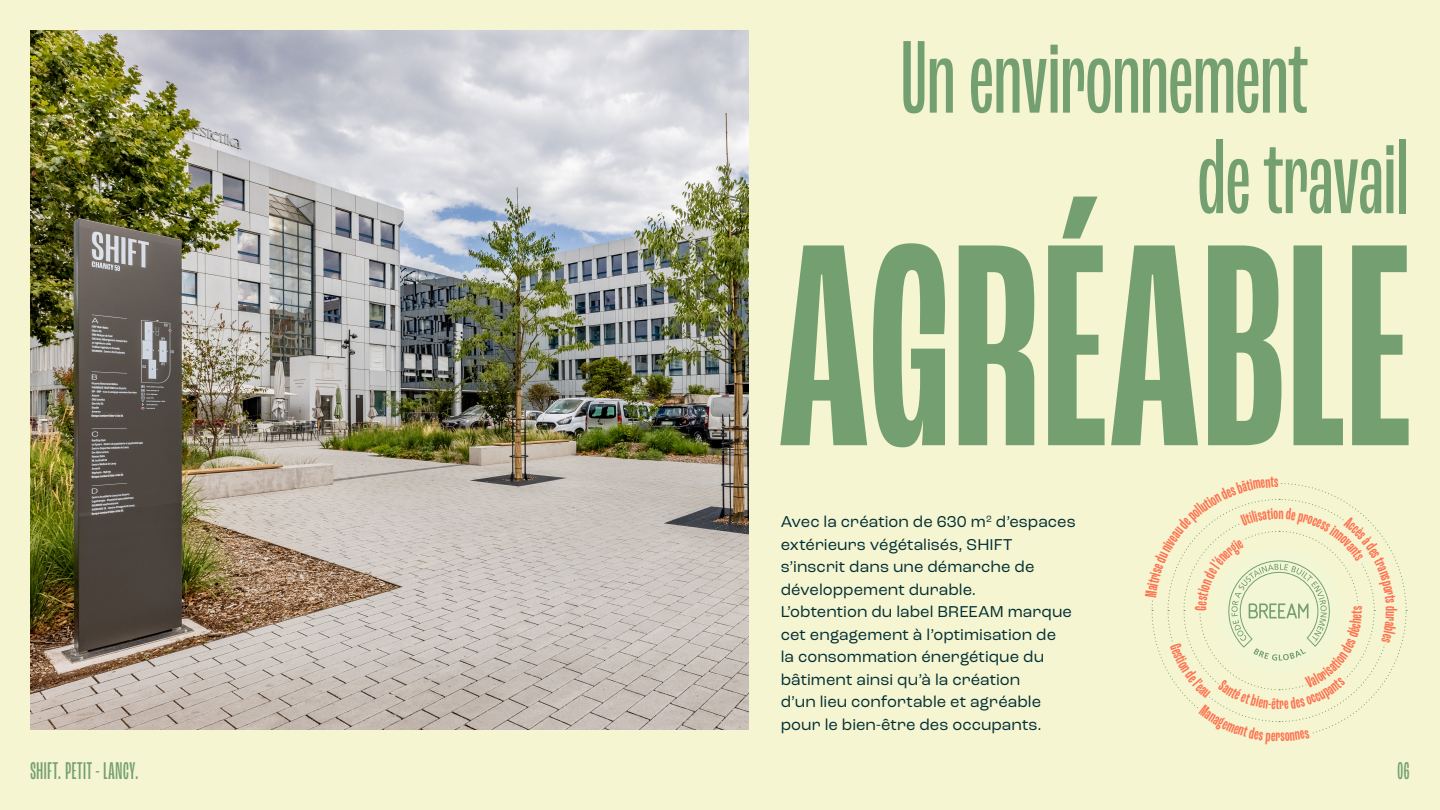
<style>
.page{position:relative;width:1440px;height:810px;background:#f5f5d1}
.page>*{position:absolute;margin:0;border:0;box-sizing:border-box;transform-origin:0 0}
.heading_4{font:500 extra-condensed 303.52px "Roc Grotesk";letter-spacing:-.01em;color:#74a071}
.heading_4-2{font:extra-condensed 108.75px "Roc Grotesk";letter-spacing:-.015em;color:#74a071}
.Teaser_heading_2{font:extra-condensed 25.5px "Roc Grotesk";letter-spacing:.005em;color:#74a071}
.Teaser_body_copy{font:16.5px/22.5px "Roc Grotesk";color:#012e34}
</style>
<div class="page">
<img style="left:30px;top:30px;width:718px;height:700px">
<svg style="left:1151px;top:483px;width:256px;height:255px"></svg>
<p class="heading_4-2" style="left:900px;top:17px;width:409px">Un environnement</p>
<p class="heading_4-2" style="left:1197px;top:118px;width:215px">de travail</p>
<p class="heading_4" style="left:776px;top:175px;width:635px">AGRÉABLE</p>
<p class="Teaser_body_copy" style="left:781px;top:511px;width:297px">Avec la création de 630 m<sup>2</sup> d’espaces extérieurs végétalisés, SHIFT s’inscrit dans une démarche de développement durable.<br>L’obtention du label BREEAM marque cet engagement à l’optimisation de<br>la consommation énergétique du bâtiment ainsi qu’à la création<br>d’un lieu confortable et agréable pour le bien-être des occupants.</p>
<p class="Teaser_heading_2" style="left:30px;top:757px;width:110px">SHIFT. PETIT - LANCY.</p>
<p class="Teaser_heading_2" style="left:1397px;top:757px;width:14px">06</p>
</div>
